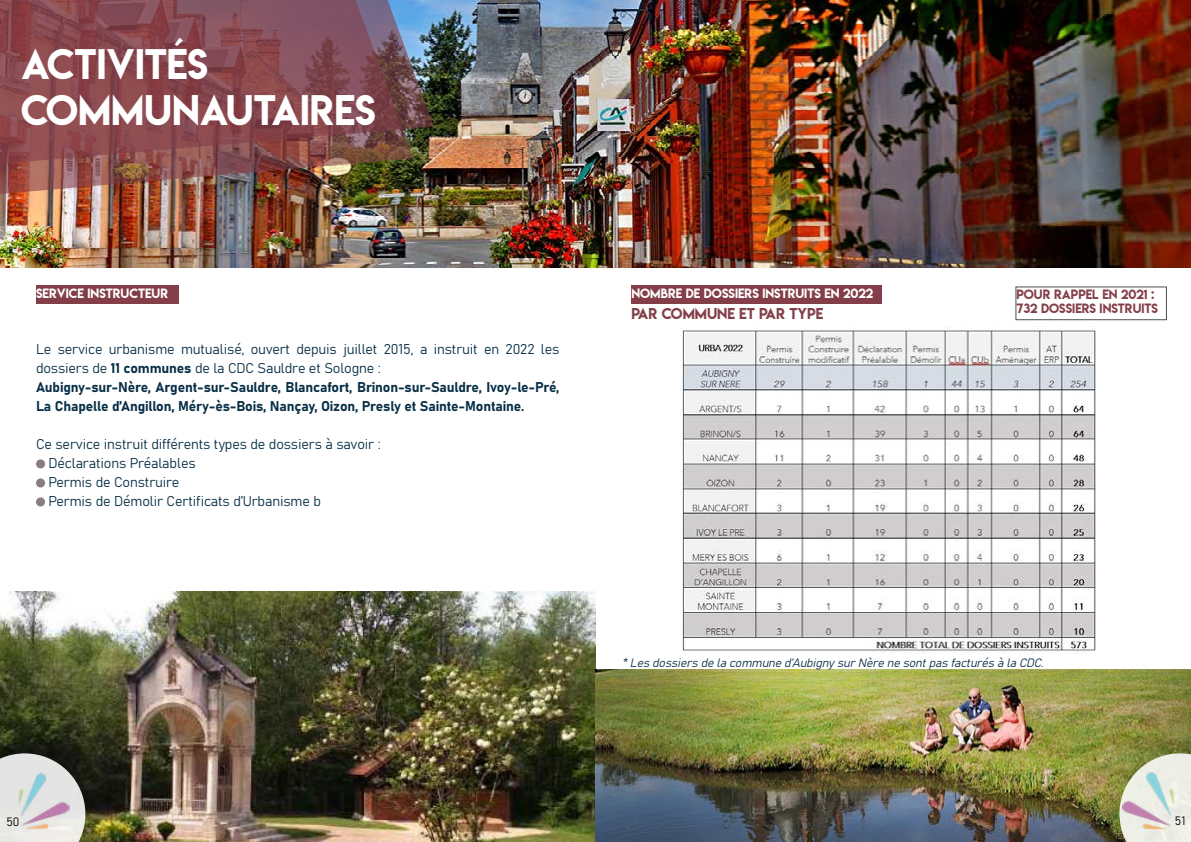
<style>
.page{position:relative;width:1191px;height:842px;background:#fff}
.page>*{position:absolute;margin:0;border:0;box-sizing:border-box;transform-origin:0 0}
.t1{font:38px/45.6px "Lemon Milk";color:#fff}
.t2{font:14px/19px "Bahnschrift";letter-spacing:-.01em;color:#082f46}
.t3{font:14px "Lemon Milk";color:#833e49}
.t4{font:italic 12px "Bahnschrift";color:#082f46}
.t5{font:12px "Lemon Milk";color:#fff}
.t6{font:12px/14px "Lemon Milk";color:#833e49}
.t7{font:12px "Bahnschrift";color:#000}
</style>
<div class="page">
<img style="left:0;top:592px;width:595px;height:250px">
<svg style="left:0;top:753px;width:85px;height:89px;background:#bebeba"></svg>
<img style="left:595px;top:670px;width:596px;height:172px">
<svg style="left:1119px;top:753px;width:72px;height:89px;background:#d3d5bf"></svg>
<img style="left:18px;top:772px;width:52px;height:59px">
<img style="left:1123px;top:772px;width:51px;height:57px">
<img style="left:0;top:0;width:1191px;height:268px">
<img style="left:0;top:175px;width:413px;height:31px">
<img style="left:0;top:0;width:434px;height:175px">
<div style="left:36px;top:285px;width:143px;height:18px;background:#833e49"></div>
<div style="left:36px;top:459px;width:9px;height:9px;background:#897e83;border-radius:50%"></div>
<div style="left:36px;top:478px;width:9px;height:9px;background:#897e83;border-radius:50%"></div>
<div style="left:36px;top:497px;width:9px;height:9px;background:#897e83;border-radius:50%"></div>
<div style="left:631px;top:285px;width:251px;height:18px;background:#833e49"></div>
<img style="left:679px;top:326px;width:417px;height:328px">
<div style="left:1015px;top:286px;width:151px;height:34px;border:1px solid #4d4f4f"></div>
<h1 class="t1" style="left:21px;top:41px;width:356px">ACTIVITÉS<br>COMMUNAUTAIRES</h1>
<p class="t5" style="left:36px;top:285px;width:134px">SERVICE INSTRUCTEUR</p>
<p class="t2" style="left:36px;top:339px;width:525px">Le service urbanisme mutualisé, ouvert depuis juillet 2015, a instruit en 2022 les dossiers de 11 communes de la CDC Sauldre et Sologne :<br>Aubigny-sur-Nère, Argent-sur-Sauldre, Blancafort, Brinon-sur-Sauldre, Ivoy-le-Pré, La Chapelle d’Angillon, Méry-ès-Bois, Nançay, Oizon, Presly et Sainte-Montaine.</p>
<p class="t2" style="left:49px;top:434px;width:334px;text-indent:-13px">Ce service instruit différents types de dossiers à savoir :<br>Déclarations Préalables<br>Permis de Construire<br>Permis de Démolir Certificats d’Urbanisme b</p>
<p class="t5" style="left:631px;top:285px;width:243px">NOMBRE DE DOSSIERS INSTRUITS EN 2022</p>
<p class="t3" style="left:631px;top:303px;width:193px">PAR COMMUNE ET PAR TYPE</p>
<p class="t6" style="left:1016px;top:287px;width:143px">POUR RAPPEL EN 2021 :<br>732 DOSSIERS INSTRUITS</p>
<p class="t4" style="left:622px;top:653px;width:426px">*Lesdossiersdelacommuned’AubignysurNèrenesontpasfacturésàlaCDC.</p>
<p class="t7" style="left:6px;top:812px;width:15px">50</p>
<p class="t7" style="left:1174px;top:812px;width:12px">51</p>
</div>
